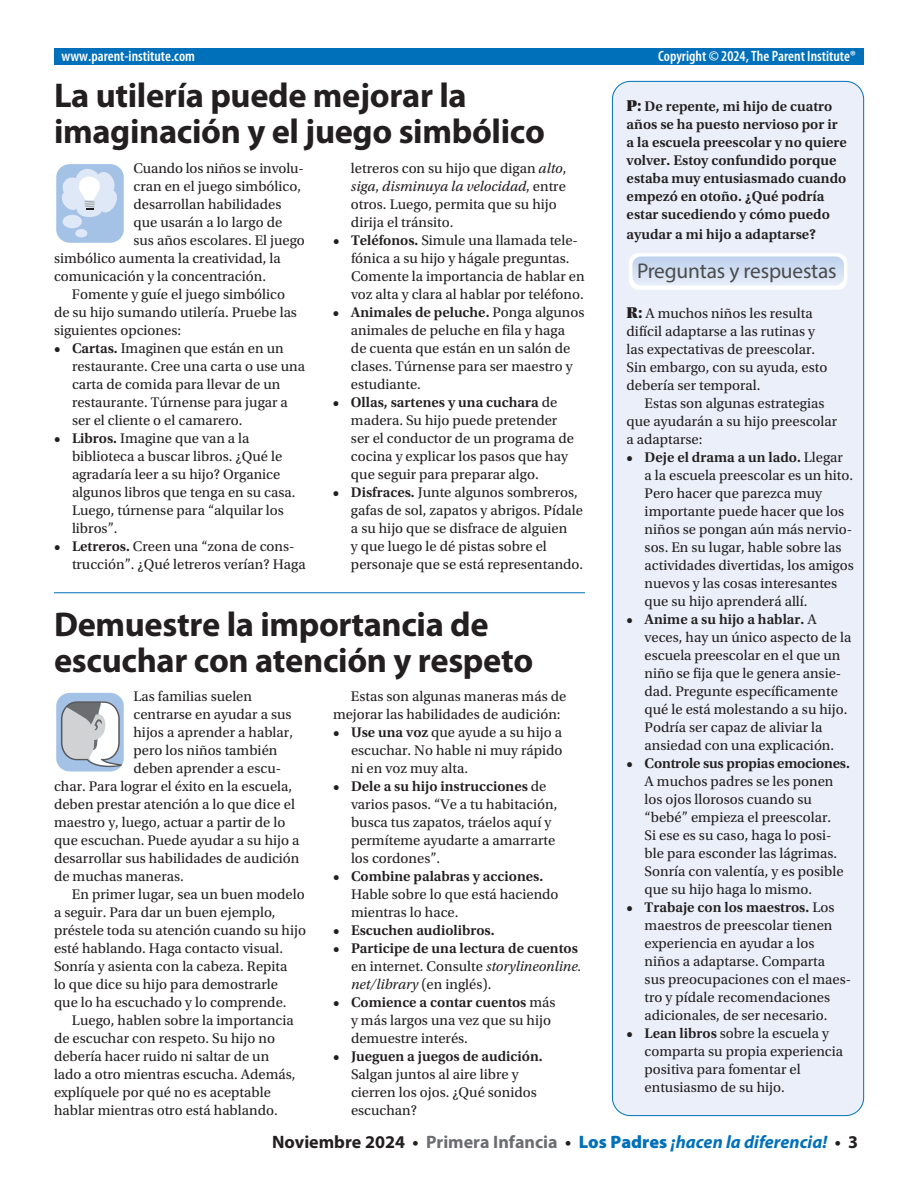
<style>
.page{position:relative;width:918px;height:1188px;background:#fff}
.page>*{position:absolute;margin:0;border:0;box-sizing:border-box;transform-origin:0 0}
.t1{font:700 34.5px/36px "Myriad Pro";letter-spacing:-.01em;color:#231f20}
.t2{font:21.3px "Block Berthold BQ";letter-spacing:-.01em;color:#4b4c4d}
.t3{font:italic 700 18px "Myriad Pro";color:#0070ba}
.t4{font:600 condensed 15px "Myriad Pro";color:#fff}
.t5{font:14.7px/18px "Utopia Std";color:#231f20}
.t6{font:600 14.7px/18px "Utopia Std";color:#231f20}
.s1{font-weight:600}
.s2{font-style:italic}
.s3{font-weight:400}
.s4{font-weight:400;font-style:italic}
.s5{font-family:"Utopia Std Black Headline";font-weight:400;font-size:16.5px}
.s6{font-family:"Utopia Std Black Headline";font-size:16.5px}
.s7{font-style:normal;color:#231f20}
.s8{font-style:normal;color:#6c6d70}
.s9{font-weight:900;font-style:normal}
</style>
<div class="page">
<div style="left:612px;top:81px;width:252px;height:1035px;background:#eaeff9;border-radius:18px"></div>
<div style="left:54px;top:49px;width:810px;height:16px;background:#0070ba"></div>
<hr style="left:54px;top:592px;width:531px;height:1px;background:#0070ba">
<div style="left:629px;top:253px;width:218px;height:37px;background:#fff"></div>
<img style="left:632px;top:256px;width:212px;height:30px">
<svg style="left:56px;top:164px;width:68px;height:79px;background:#c2d4ed"></svg>
<svg style="left:56px;top:692px;width:68px;height:80px"></svg>
<p class="t4" style="left:62px;top:46px;width:135px">www.parent-institute.com</p>
<p class="t4" style="left:658px;top:46px;width:199px">Copyright © 2024, The Parent Institute®</p>
<h1 class="t1" style="left:54px;top:76px;width:492px">La utilería puede mejorar la imaginación y el juego simbólico</h1>
<p class="t5" style="left:134px;top:159px;width:172px">Cuando los niños se involu-</p>
<p class="t5" style="left:134px;top:177px;width:169px">cran en el juego simbólico,</p>
<p class="t5" style="left:134px;top:195px;width:149px">desarrollan habilidades</p>
<p class="t5" style="left:134px;top:213px;width:150px">que usarán a lo largo de</p>
<p class="t5" style="left:134px;top:231px;width:173px">sus años escolares. El juego</p>
<p class="t5" style="left:54px;top:249px;width:228px">simbólico aumenta la creatividad, la</p>
<p class="t5" style="left:54px;top:267px;width:214px">comunicación y la concentración.</p>
<p class="t5" style="left:72px;top:285px;width:215px">Fomente y guíe el juego simbólico</p>
<p class="t5" style="left:54px;top:303px;width:245px">de su hijo sumando utilería. Pruebe las</p>
<p class="t5" style="left:54px;top:321px;width:129px">siguientes opciones:</p>
<p class="t5" style="left:72px;top:339px;width:235px;text-indent:-18px"><span class="s1">• Cartas.</span> Imaginen que están en un restaurante. Cree una carta o use una carta de comida para llevar de un restaurante. Túrnense para jugar a ser el cliente o el camarero.</p>
<p class="t5" style="left:72px;top:429px;width:225px;text-indent:-18px"><span class="s1">• Libros.</span> Imagine que van a la biblioteca a buscar libros. ¿Qué le agradaría leer a su hijo? Organice algunos libros que tenga en su casa.<br>Luego, túrnense para “alquilar los libros”.</p>
<p class="t5" style="left:72px;top:537px;width:235px;text-indent:-18px"><span class="s1">• Letreros.</span> Creen una “zona de cons&shy;trucción”. ¿Qué letreros verían? Haga</p>
<p class="t5" style="left:351px;top:159px;width:217px">letreros con su hijo que digan <span class="s2">alto</span>, <span class="s2">siga</span>, <span class="s2">disminuya la velocidad</span>, entre otros. Luego, permita que su hijo dirija el tránsito.</p>
<p class="t5" style="left:351px;top:231px;width:235px;text-indent:-18px"><span class="s1">• Teléfonos.</span> Simule una llamada tele&shy;fónica a su hijo y hágale preguntas.<br>Comente la importancia de hablar en voz alta y clara al hablar por teléfono.</p>
<p class="t5" style="left:351px;top:303px;width:235px;text-indent:-18px"><span class="s1">• Animales de peluche.</span> Ponga algunos animales de peluche en fila y haga<br>de cuenta que están en un salón de clases. Túrnense para ser maestro y estudiante.</p>
<p class="t5" style="left:351px;top:393px;width:224px;text-indent:-18px"><span class="s1">• Ollas, sartenes y una cuchara</span> de madera. Su hijo puede pretender ser el conductor de un programa de cocina y explicar los pasos que hay que seguir para preparar algo.</p>
<p class="t5" style="left:351px;top:483px;width:234px;text-indent:-18px"><span class="s1">• Disfraces.</span> Junte algunos sombreros, gafas de sol, zapatos y abrigos. Pídale a su hijo que se disfrace de alguien<br>y que luego le dé pistas sobre el personaje que se está representando.</p>
<h1 class="t1" style="left:54px;top:606px;width:481px">Demuestre la importancia de escuchar con atención y respeto</h1>
<p class="t5" style="left:134px;top:688px;width:120px">Las familias suelen</p>
<p class="t5" style="left:134px;top:706px;width:160px">centrarse en ayudar a sus</p>
<p class="t5" style="left:134px;top:724px;width:161px">hijos a aprender a hablar,</p>
<p class="t5" style="left:134px;top:742px;width:145px">pero los niños también</p>
<p class="t5" style="left:134px;top:760px;width:149px">deben aprender a escu-</p>
<p class="t5" style="left:54px;top:778px;width:240px">char. Para lograr el éxito en la escuela,</p>
<p class="t5" style="left:54px;top:796px;width:242px">deben prestar atención a lo que dice el</p>
<p class="t5" style="left:54px;top:814px;width:233px">maestro y, luego, actuar a partir de lo</p>
<p class="t5" style="left:54px;top:832px;width:247px">que escuchan. Puede ayudar a su hijo a</p>
<p class="t5" style="left:54px;top:850px;width:247px">desarrollar sus habilidades de audición</p>
<p class="t5" style="left:54px;top:868px;width:131px">de muchas maneras.</p>
<p class="t5" style="left:72px;top:886px;width:234px">En primer lugar, sea un buen modelo</p>
<p class="t5" style="left:54px;top:904px;width:223px">a seguir. Para dar un buen ejemplo,</p>
<p class="t5" style="left:54px;top:922px;width:254px">préstele toda su atención cuando su hijo</p>
<p class="t5" style="left:54px;top:940px;width:231px">esté hablando. Haga contacto visual.</p>
<p class="t5" style="left:54px;top:958px;width:235px">Sonría y asienta con la cabeza. Repita</p>
<p class="t5" style="left:54px;top:976px;width:225px">lo que dice su hijo para demostrarle</p>
<p class="t5" style="left:54px;top:994px;width:234px">que lo ha escuchado y lo comprende.</p>
<p class="t5" style="left:72px;top:1012px;width:223px">Luego, hablen sobre la importancia</p>
<p class="t5" style="left:54px;top:1030px;width:223px">de escuchar con respeto. Su hijo no</p>
<p class="t5" style="left:54px;top:1048px;width:217px">debería hacer ruido ni saltar de un</p>
<p class="t5" style="left:54px;top:1066px;width:243px">lado a otro mientras escucha. Además,</p>
<p class="t5" style="left:54px;top:1084px;width:218px">explíquele por qué no es aceptable</p>
<p class="t5" style="left:54px;top:1102px;width:225px">hablar mientras otro está hablando.</p>
<p class="t5" style="left:333px;top:688px;width:235px;text-indent:18px">Estas son algunas maneras más de mejorar las habilidades de audición:</p>
<p class="t5" style="left:351px;top:724px;width:213px;text-align:justify;text-indent:-18px"><span class="s1">• Use una voz</span> que ayude a su hijo a escuchar. No hable ni muy rápido ni en voz muy alta.</p>
<p class="t5" style="left:351px;top:778px;width:208px;text-indent:-18px"><span class="s1">• Dele a su hijo instrucciones</span> de varios pasos. “Ve a tu habitación, busca tus zapatos, tráelos aquí y permíteme ayudarte a amarrarte los cordones”.</p>
<p class="t6" style="left:333px;top:868px;width:212px">• Combine palabras y acciones.</p>
<p class="t5" style="left:351px;top:886px;width:209px">Hable sobre lo que está haciendo mientras lo hace.</p>
<p class="t6" style="left:333px;top:922px;width:163px">• Escuchen audiolibros.</p>
<p class="t6" style="left:351px;top:940px;width:232px;text-indent:-18px">• Participe de una lectura de cuentos <span class="s3">en internet. Consulte</span> <span class="s4">storylineonline. net/library</span> <span class="s3">(en inglés).</span></p>
<p class="t5" style="left:351px;top:994px;width:206px;text-indent:-18px"><span class="s1">• Comience a contar cuentos</span> más y más largos una vez que su hijo demuestre interés.</p>
<p class="t6" style="left:333px;top:1048px;width:211px">• Jueguen a juegos de audición.</p>
<p class="t5" style="left:351px;top:1066px;width:187px">Salgan juntos al aire libre y cierren los ojos. ¿Qué sonidos escuchan?</p>
<p class="t6" style="left:627px;top:98px;width:222px"><span class="s5">P:</span> De repente, mi hijo de cuatro años se ha puesto nervioso por ir a la escuela preescolar y no quiere volver. Estoy confundido porque estaba muy entusiasmado cuando empezó en otoño. ¿Qué podría estar sucediendo y cómo puedo</p>
<p class="t6" style="left:627px;top:225px;width:191px">ayudar a mi hijo a adaptarse?</p>
<h2 class="t2" style="left:637px;top:258px;width:201px">Preguntas y respuestas</h2>
<p class="t5" style="left:627px;top:305px;width:202px"><span class="s6">R:</span> A muchos niños les resulta difícil adaptarse a las rutinas y las expectativas de preescolar.<br>Sin embargo, con su ayuda, esto debería ser temporal.</p>
<p class="t5" style="left:627px;top:395px;width:212px;text-indent:18px">Estas son algunas estrategias que ayudarán a su hijo preescolar a adaptarse:</p>
<p class="t5" style="left:645px;top:449px;width:211px;text-indent:-18px"><span class="s1">• Deje el drama a un lado.</span> Llegar a la escuela preescolar es un hito.<br>Pero hacer que parezca muy importante puede hacer que los niños se pongan aún más nervio&shy;sos. En su lugar, hable sobre las actividades divertidas, los amigos nuevos y las cosas interesantes que su hijo aprenderá allí.</p>
<p class="t5" style="left:645px;top:611px;width:208px;text-indent:-18px"><span class="s1">• Anime a su hijo a hablar.</span> A veces, hay un único aspecto de la escuela preescolar en el que un niño se fija que le genera ansie&shy;dad. Pregunte específicamente qué le está molestando a su hijo.<br>Podría ser capaz de aliviar la ansiedad con una explicación.</p>
<p class="t6" style="left:627px;top:755px;width:225px">• Controle sus propias emociones.</p>
<p class="t5" style="left:645px;top:773px;width:201px">A muchos padres se les ponen los ojos llorosos cuando su “bebé” empieza el preescolar.<br>Si ese es su caso, haga lo posi&shy;ble para esconder las lágrimas.<br>Sonría con valentía, y es posible que su hijo haga lo mismo.</p>
<p class="t5" style="left:645px;top:899px;width:208px;text-indent:-18px"><span class="s1">• Trabaje con los maestros.</span> Los maestros de preescolar tienen experiencia en ayudar a los niños a adaptarse. Comparta<br>sus preocupaciones con el maes&shy;tro y pídale recomendaciones adicionales, de ser necesario.</p>
<p class="t5" style="left:645px;top:1025px;width:200px;text-indent:-18px"><span class="s1">• Lean libros</span> sobre la escuela y comparta su propia experiencia positiva para fomentar el entusiasmo de su hijo.</p>
<p class="t3" style="left:272px;top:1130px;width:588px"><span class="s7">Noviembre 2024 •</span> <span class="s8">Primera Infancia</span> <span class="s7">•</span> <span class="s9">Los Padres</span> ¡hacen la diferencia! <span class="s7">• 3</span></p>
</div>
